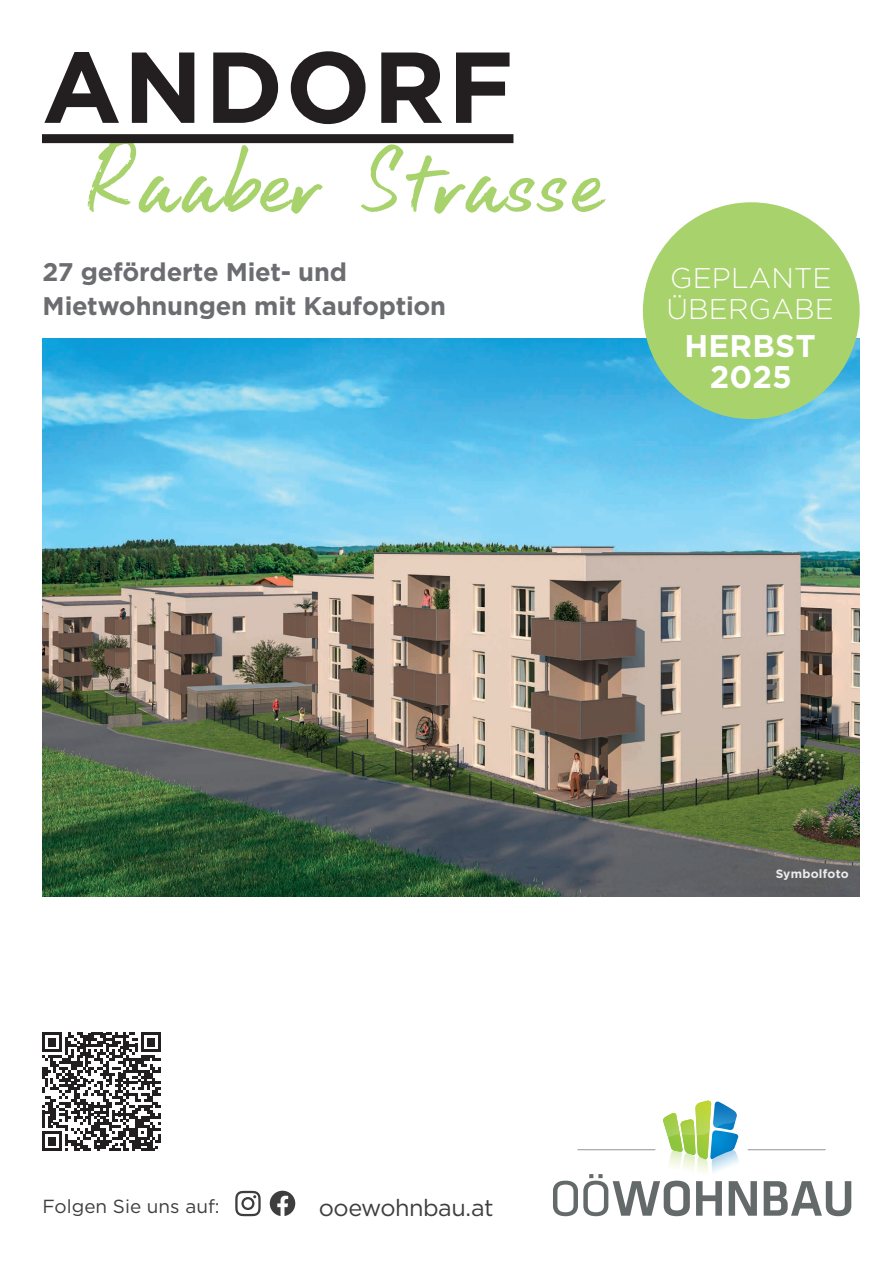
<style>
.page{position:relative;width:893px;height:1263px;background:#fff}
.page>*{position:absolute;margin:0;border:0;box-sizing:border-box;transform-origin:0 0}
.t1{font:159.3px "Aroha";color:#a8d26c}
.t2{font:700 100.5px "Gotham";letter-spacing:.02em;color:#231f20}
.t3{font:700 31.35px/31.2px "Gotham";letter-spacing:.005em;color:#fff;text-align:center}
.t4{font:300 28.5px/31px "Gotham";letter-spacing:.005em;color:#fff}
.t5{font:700 25.5px/34.2px "Gotham";letter-spacing:-.005em;color:#6c6d70}
.t6{font:23.55px "Gotham";letter-spacing:-.02em;color:#3e3e3f}
.t7{font:18.9px "Gotham";color:#3e3e3f}
.t8{font:700 12px "Gotham";letter-spacing:.015em;color:#ececee}
</style>
<div class="page">
<img style="left:43px;top:339px;width:817px;height:558px">
<svg style="left:43px;top:1033px;width:118px;height:118px"></svg>
<hr style="left:748px;top:1149px;width:77px;height:1px;background:#929696">
<svg style="left:764px;top:1181px;width:87px;height:35px"></svg>
<svg style="left:553px;top:1100px;width:204px;height:116px"></svg>
<svg style="left:235px;top:1191px;width:26px;height:25px"></svg>
<svg style="left:270px;top:1191px;width:25px;height:25px"></svg>
<div style="left:643px;top:202px;width:217px;height:217px;background:#a8d26c;border-radius:50%"></div>
<div style="left:42px;top:134px;width:471px;height:9px;background:#231f20"></div>
<h2 class="t2" style="left:42px;top:21px;width:473px">ANDORF</h2>
<h1 class="t1" style="left:88px;top:100px;width:518px">Raaber Strasse</h1>
<p class="t5" style="left:43px;top:255px;width:405px">27 geförderte Miet- und<br>Mietwohnungen mit Kaufoption</p>
<p class="t4" style="left:666px;top:262px;width:169px">GEPLANTE<br>ÜBERGABE</p>
<p class="t3" style="left:684px;top:330px;width:133px">HERBST<br>2025</p>
<p class="t7" style="left:43px;top:1194px;width:179px">Folgen Sie uns auf:</p>
<p class="t6" style="left:319px;top:1193px;width:176px">ooewohnbau.at</p>
<p class="t8" style="left:776px;top:866px;width:75px">Symbolfoto</p>
</div>
